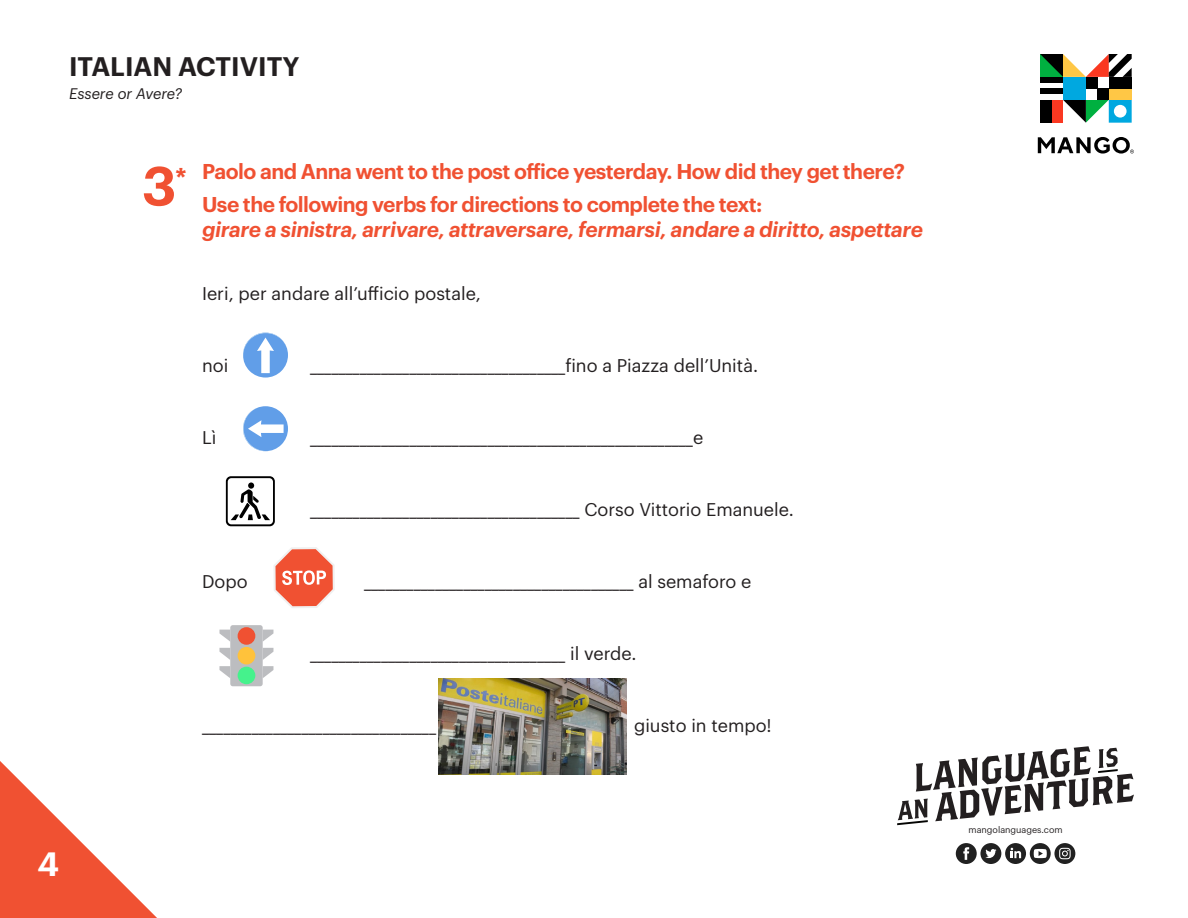
<style>
.page{position:relative;width:1188px;height:918px;background:#fff}
.page>*{position:absolute;margin:0;border:0;box-sizing:border-box;transform-origin:0 0}
.t1{font:600 54px "Graphik LCG";color:#f05132}
.t2{font:600 33px "Graphik LCG";color:#fff}
.t3{font:600 26.25px "Graphik LCG";color:#231f20}
.t4{font:600 21px "Graphik LCG";letter-spacing:-.025em;color:#f05132}
.t5{font:italic 600 21px "Graphik LCG";letter-spacing:-.025em;color:#f05132}
.t6{font:18px "Graphik LCG";color:#231f20}
.t7{font:italic 15px "Graphik LCG";letter-spacing:-.005em;color:#231f20}
.t8{font:9px "Graphik LCG";color:#231f20}
</style>
<div class="page">
<svg style="left:0;top:761px;width:157px;height:157px"></svg>
<svg style="left:1038px;top:137px;width:96px;height:17px"></svg>
<div style="left:1063px;top:77px;width:23px;height:23px;background:#00a8e0"></div>
<div style="left:1097px;top:88px;width:12px;height:12px;background:#000"></div>
<div style="left:1040px;top:77px;width:23px;height:6px;background:#000"></div>
<div style="left:1040px;top:88px;width:23px;height:6px;background:#000"></div>
<svg style="left:1063px;top:100px;width:69px;height:23px"></svg>
<div style="left:1086px;top:77px;width:11px;height:11px;background:#000"></div>
<div style="left:1040px;top:100px;width:23px;height:23px;background:#fa3821"></div>
<div style="left:1040px;top:100px;width:12px;height:23px;background:#000"></div>
<div style="left:1109px;top:77px;width:23px;height:23px;background:#ffc745"></div>
<div style="left:1109px;top:77px;width:23px;height:11px;background:#000"></div>
<svg style="left:1040px;top:54px;width:92px;height:23px"></svg>
<svg style="left:897px;top:746px;width:237px;height:79px"></svg>
<div style="left:1030px;top:843px;width:21px;height:21px;background:#212121;border-radius:10px"></div>
<svg style="left:1034px;top:849px;width:13px;height:9px"></svg>
<div style="left:980px;top:843px;width:21px;height:21px;background:#212121;border-radius:10px"></div>
<svg style="left:985px;top:849px;width:11px;height:9px"></svg>
<svg style="left:1005px;top:843px;width:21px;height:21px"></svg>
<svg style="left:1011px;top:848px;width:10px;height:10px"></svg>
<div style="left:956px;top:843px;width:21px;height:21px;background:#212121;border-radius:10px"></div>
<svg style="left:963px;top:847px;width:6px;height:13px"></svg>
<div style="left:1054px;top:843px;width:21px;height:21px;background:#212121;border-radius:10px"></div>
<svg style="left:1059px;top:848px;width:12px;height:11px"></svg>
<svg style="left:274px;top:547px;width:61px;height:61px"></svg>
<svg style="left:226px;top:476px;width:49px;height:50px"></svg>
<svg style="left:243px;top:333px;width:45px;height:45px"></svg>
<svg style="left:243px;top:406px;width:45px;height:45px"></svg>
<div style="left:230px;top:625px;width:33px;height:61px;background:#bcbdc0;border-radius:3px"></div>
<svg style="left:219px;top:630px;width:11px;height:11px"></svg>
<svg style="left:219px;top:648px;width:11px;height:12px"></svg>
<svg style="left:219px;top:666px;width:11px;height:12px"></svg>
<svg style="left:263px;top:630px;width:10px;height:11px"></svg>
<svg style="left:263px;top:648px;width:10px;height:12px"></svg>
<svg style="left:263px;top:666px;width:10px;height:12px"></svg>
<div style="left:238px;top:627px;width:17px;height:18px;background:#f05132;border-radius:50%"></div>
<div style="left:238px;top:647px;width:17px;height:18px;background:#ffc23b;border-radius:50%"></div>
<div style="left:238px;top:667px;width:17px;height:17px;background:#45f28c;border-radius:50%"></div>
<img style="left:438px;top:679px;width:189px;height:95px">
<p class="t3" style="left:69px;top:46px;width:232px">ITALIAN ACTIVITY</p>
<p class="t7" style="left:69px;top:82px;width:115px">Essere or Avere?</p>
<p class="t1" style="left:142px;top:145px;width:46px">3<sup>*</sup></p>
<p class="t4" style="left:202px;top:155px;width:704px">Paolo and Anna went to the post office yesterday. How did they get there?</p>
<p class="t4" style="left:202px;top:188px;width:562px">Use the following verbs for directions to complete the text:</p>
<p class="t5" style="left:202px;top:213px;width:723px">girare a sinistra, arrivare, attraversare, fermarsi, andare a diritto, aspettare</p>
<p class="t6" style="left:202px;top:280px;width:280px">Ieri, per andare all’ufficio postale,</p>
<p class="t6" style="left:202px;top:352px;width:28px">noi</p>
<p class="t6" style="left:310px;top:352px;width:450px">____________________________________fino a Piazza dell’Unità.</p>
<p class="t6" style="left:202px;top:424px;width:16px">Lì</p>
<p class="t6" style="left:310px;top:424px;width:395px">______________________________________________________e</p>
<p class="t6" style="left:310px;top:496px;width:485px">______________________________________ Corso Vittorio Emanuele.</p>
<p class="t6" style="left:202px;top:568px;width:47px">Dopo</p>
<p class="t6" style="left:364px;top:568px;width:389px">______________________________________ al semaforo e</p>
<p class="t6" style="left:310px;top:640px;width:328px">____________________________________ il verde.</p>
<p class="t6" style="left:202px;top:712px;width:236px">_________________________________</p>
<p class="t6" style="left:634px;top:712px;width:139px">giusto in tempo!</p>
<p class="t2" style="left:37px;top:839px;width:23px">4</p>
<p class="t8" style="left:969px;top:823px;width:96px">mangolanguages.com</p>
</div>
